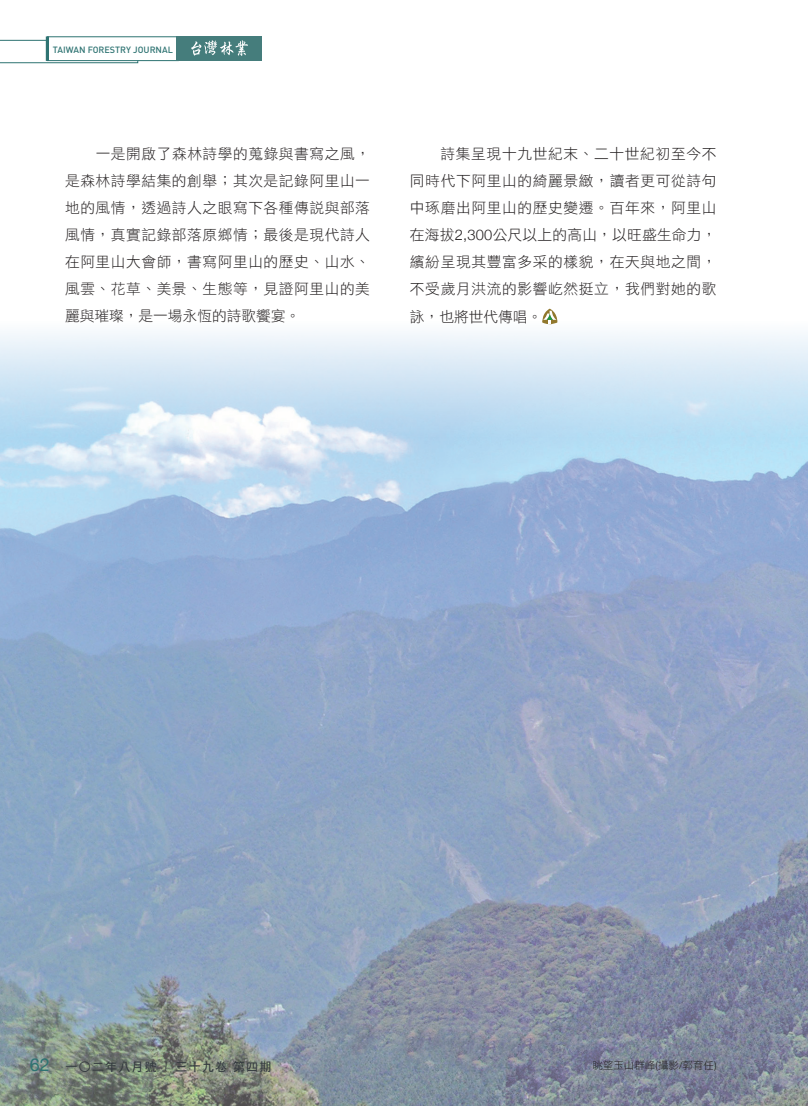
<style>
.page{position:relative;width:808px;height:1106px;background:#fff}
.page>*{position:absolute;margin:0;border:0;box-sizing:border-box;transform-origin:0 0}
.內文{font:14.7px/27px "DF Hei Std W3";letter-spacing:.04em;color:#231f20;text-align:justify}
.t1{font:12px "DF Hei Std W7";letter-spacing:.1em;color:#353b40}
.圖說2{font:10.5px "DF Hei Std W3";color:#231f20}
.t2{font:500 9px "DIN";color:#2e7372}
.s1{font-family:"Helvetica Neue";font-weight:300}
.s2{font-family:"Helvetica Neue";font-size:18px;color:#2e7372}
</style>
<div class="page">
<img style="left:0;top:308px;width:808px;height:798px">
<svg style="left:0;top:40px;width:138px;height:23px"></svg>
<div style="left:47px;top:36px;width:132px;height:25px;background:#fff;border:1px solid #2e7372"></div>
<hr style="left:46px;top:36px;width:3px;height:25px;background:#2e7372">
<div style="left:176px;top:36px;width:86px;height:25px;background:#457d7c"></div>
<img style="left:191px;top:41px;width:57px;height:15px">
<svg style="left:541px;top:309px;width:16px;height:17px"></svg>
<svg style="left:163px;top:1061px;width:7px;height:10px"></svg>
<p class="t2" style="left:53px;top:44px;width:121px">TAIWAN FORESTRY JOURNAL</p>
<p class="內文" style="left:65px;top:140px;width:306px;text-indent:31px">一是開啟了森林詩學的蒐錄與書寫之風，是森林詩學結集的創舉；其次是記錄阿里山一地的風情，透過詩人之眼寫下各種傳說與部落風情，真實記錄部落原鄉情；最後是現代詩人在阿里山大會師，書寫阿里山的歷史、山水、風雲、花草、美景、生態等，見證阿里山的美麗與璀璨，是一場永恆的詩歌饗宴。</p>
<p class="內文" style="left:410px;top:140px;width:308px;text-indent:31px">詩集呈現十九世紀末、二十世紀初至今不同時代下阿里山的綺麗景緻，讀者更可從詩句中琢磨出阿里山的歷史變遷。百年來，阿里山在海拔<span class="s1">2,300</span>公尺以上的高山，以旺盛生命力，繽紛呈現其豐富多采的樣貌，在天與地之間，不受歲月洪流的影響屹然挺立，我們對她的歌詠，也將世代傳唱。</p>
<p class="t1" style="left:30px;top:1059px;width:129px"><span class="s2">62</span> 一○二年八月號</p>
<p class="t1" style="left:176px;top:1059px;width:97px">三十九卷第四期</p>
<p class="圖說2" style="left:592px;top:1059px;width:126px">眺望玉山群峰<span class="s1">(</span>攝影<span class="s1">/</span>郭育任<span class="s1">)</span></p>
</div>
